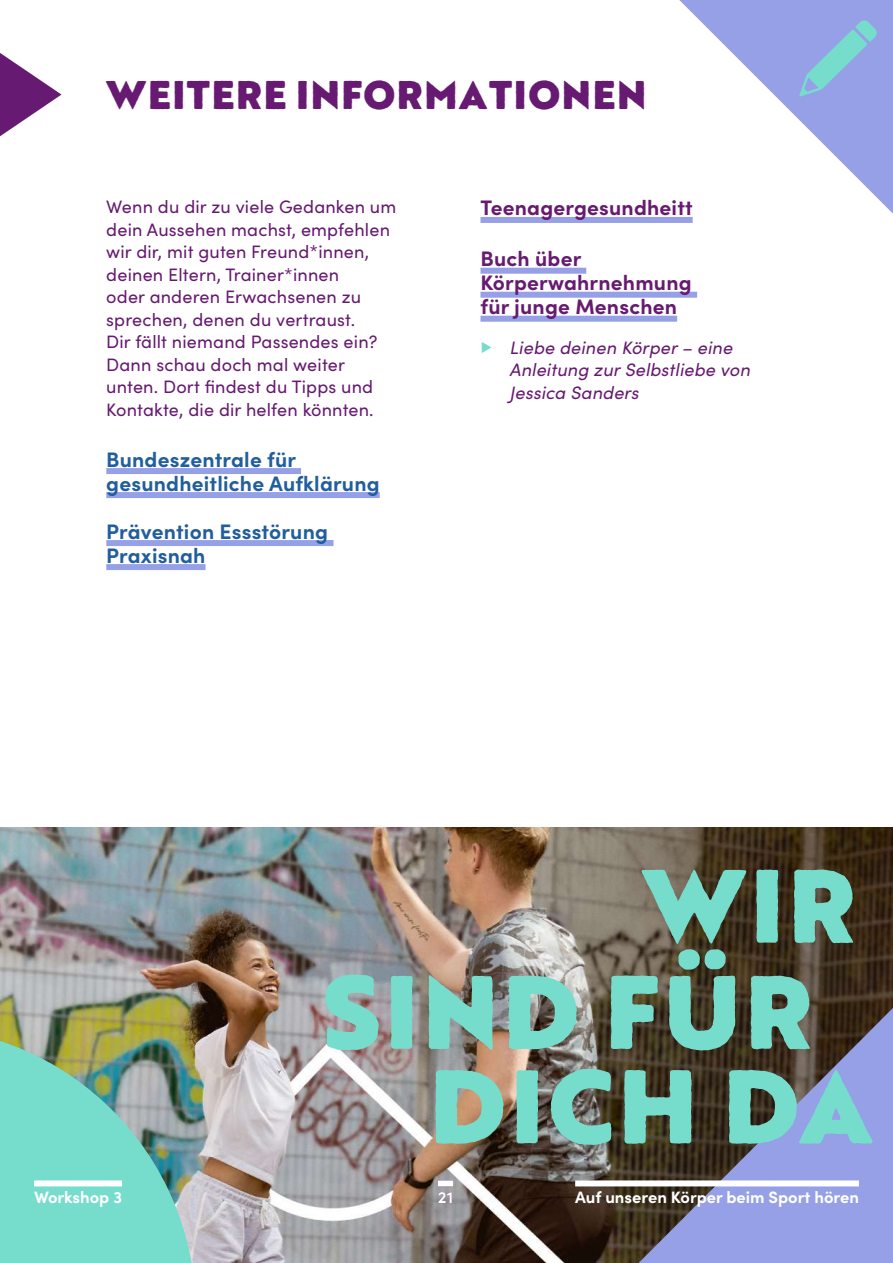
<style>
.page{position:relative;width:893px;height:1263px;background:#fff}
.page>*{position:absolute;margin:0;border:0;box-sizing:border-box;transform-origin:0 0}
.t1{font:900 101.4px/200.5px "Brother 1816 Printed";letter-spacing:.04em;color:#76dccc;text-align:right}
.t2{font:900 39px "Brother 1816 Printed";letter-spacing:.04em;color:#671a71}
.t3{font:700 21px/24px "Sofia Pro";letter-spacing:.01em;color:#215e9e}
.t4{font:700 21px/24px "Sofia Pro";letter-spacing:.01em;color:#671a71}
.t5{font:18px/22.5px "Sofia Pro";letter-spacing:.01em;color:#671a71}
.t6{font:italic 18px/22.5px "Sofia Pro";letter-spacing:.01em;color:#671a71}
.t7{font:700 16.5px "Sofia Pro";color:#fff}
.s1{font-style:normal;color:#76dccc}
</style>
<div class="page">
<img style="left:0;top:827px;width:893px;height:436px">
<img style="left:0;top:1026px;width:196px;height:237px">
<svg style="left:0;top:53px;width:62px;height:83px"></svg>
<svg style="left:639px;top:1008px;width:254px;height:255px;background:#696782"></svg>
<div style="left:34px;top:1180px;width:88px;height:6px;background:#fff"></div>
<div style="left:575px;top:1180px;width:284px;height:6px;background:#fff"></div>
<svg style="left:679px;top:0;width:214px;height:214px"></svg>
<svg style="left:799px;top:20px;width:78px;height:76px;background:#8cb1de"></svg>
<div style="left:106px;top:468px;width:195px;height:6px;background:#96a0e6"></div>
<div style="left:106px;top:492px;width:274px;height:6px;background:#96a0e6"></div>
<div style="left:106px;top:540px;width:227px;height:6px;background:#96a0e6"></div>
<div style="left:106px;top:564px;width:100px;height:6px;background:#96a0e6"></div>
<div style="left:438px;top:1180px;width:15px;height:6px;background:#fff"></div>
<div style="left:480px;top:217px;width:213px;height:6px;background:#96a0e6"></div>
<div style="left:480px;top:268px;width:106px;height:6px;background:#96a0e6"></div>
<div style="left:480px;top:292px;width:217px;height:6px;background:#96a0e6"></div>
<div style="left:480px;top:316px;width:197px;height:6px;background:#96a0e6"></div>
<h2 class="t2" style="left:106px;top:65px;width:542px">WEITERE INFORMATIONEN</h2>
<p class="t5" style="left:106px;top:195px;width:291px">Wenn du dir zu viele Gedanken um dein Aussehen machst, empfehlen wir dir, mit guten Freund*innen, deinen Eltern, Trainer*innen<br>oder anderen Erwachsenen zu sprechen, denen du vertraust.<br>Dir fällt niemand Passendes ein?<br>Dann schau doch mal weiter unten. Dort findest du Tipps und<br>Kontakte, die dir helfen könnten.</p>
<p class="t3" style="left:106px;top:445px;width:275px">Bundeszentrale für gesundheitliche Aufklärung</p>
<p class="t3" style="left:106px;top:517px;width:223px">Prävention Essstörung<br>Praxisnah</p>
<p class="t4" style="left:480px;top:194px;width:214px">Teenagergesundheitt</p>
<p class="t4" style="left:480px;top:245px;width:213px">Buch über<br>Körperwahrnehmung für junge Menschen</p>
<p class="t6" style="left:510px;top:335px;width:242px;text-indent:-30px"><span class="s1">▶</span> Liebe deinen Körper – eine<br>Anleitung zur Selbstliebe von<br>Jessica Sanders</p>
<h1 class="t1" style="left:430px;top:803px;width:445px">WIR<br>DICH DA</h1>
<h1 class="t1" style="left:322px;top:909px;width:492px">SIND FÜR</h1>
<p class="t7" style="left:34px;top:1185px;width:90px">Workshop 3</p>
<p class="t7" style="left:575px;top:1185px;width:285px">Auf unseren Körper beim Sport hören</p>
<p class="t7" style="left:438px;top:1185px;width:17px">21</p>
</div>
